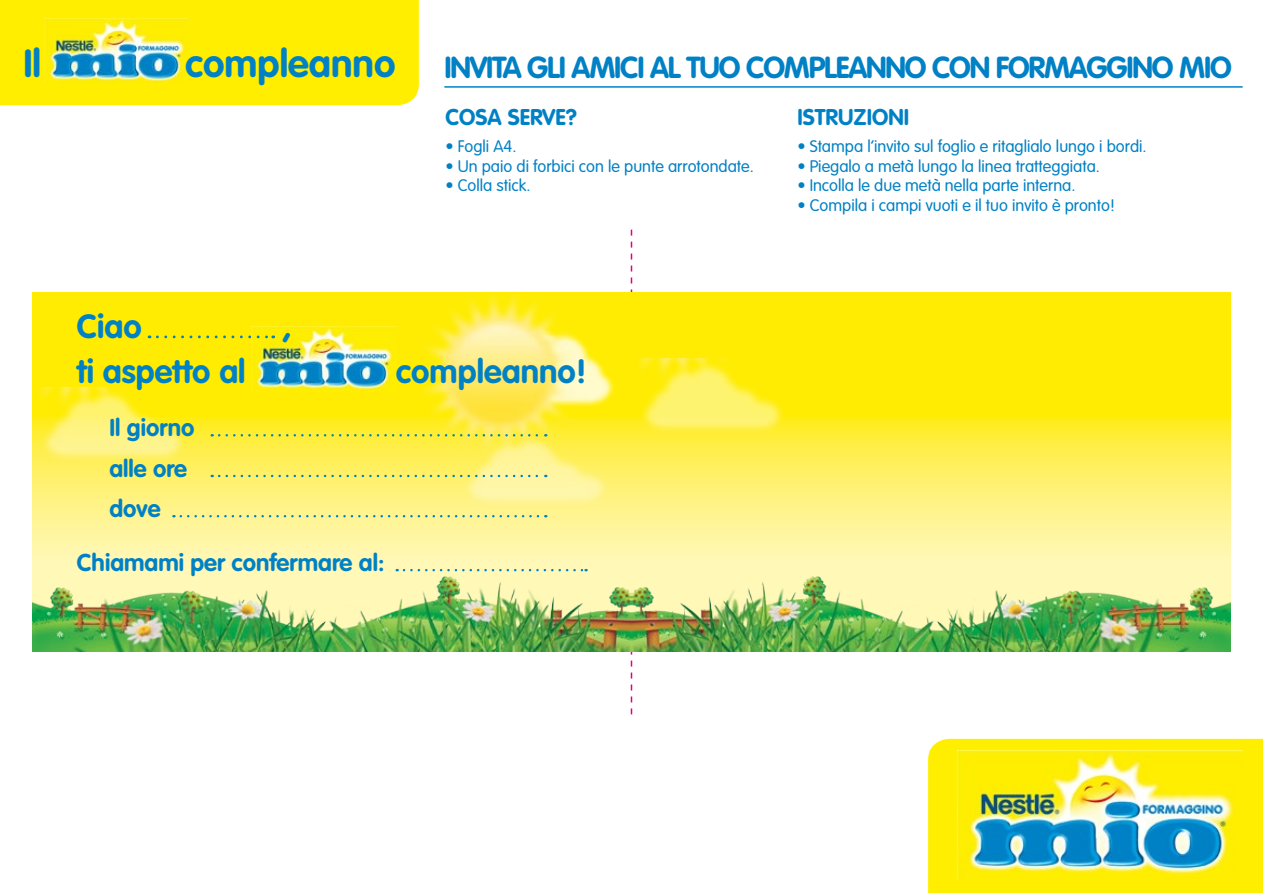
<style>
.page{position:relative;width:1263px;height:893px;background:#fff}
.page>*{position:absolute;margin:0;border:0;box-sizing:border-box;transform-origin:0 0}
.t1{font:700 38.55px "VAG Rounded";color:#0081c5}
.t2{font:700 33px "VAG Rounded";color:#0081c5}
.t3{font:700 30px "VAG Rounded";letter-spacing:-.04em;color:#0081c5}
.t4{font:700 24px/40.5px "VAG Rounded";color:#0081c5}
.t5{font:700 22.5px "VAG Rounded";color:#0081c5}
.t6{font:300 16.5px "VAG Rounded";color:#0081c5}
</style>
<div class="page">
<div style="left:0;top:0;width:419px;height:105px;background:#fe0"></div>
<div style="left:928px;top:739px;width:335px;height:154px;background:#fe0"></div>
<img style="left:44px;top:18px;width:145px;height:66px">
<img style="left:958px;top:750px;width:285px;height:130px">
<svg style="left:631px;top:230px;width:1px;height:484px"></svg>
<svg style="left:32px;top:292px;width:599px;height:278px;background:#fef052"></svg>
<img style="left:32px;top:570px;width:599px;height:82px">
<img style="left:413px;top:292px;width:218px;height:254px">
<img style="left:32px;top:387px;width:209px;height:114px">
<svg style="left:404px;top:569px;width:183px;height:2px"></svg>
<svg style="left:181px;top:515px;width:365px;height:2px"></svg>
<svg style="left:219px;top:475px;width:327px;height:2px"></svg>
<svg style="left:219px;top:434px;width:327px;height:2px"></svg>
<svg style="left:631px;top:292px;width:600px;height:360px;background:#e8e554"></svg>
<img style="left:631px;top:359px;width:209px;height:113px">
<hr style="left:444px;top:86px;width:799px;height:2px;background:#0081c5">
<img style="left:252px;top:326px;width:144px;height:66px">
<svg style="left:157px;top:335px;width:117px;height:3px"></svg>
<h1 class="t1" style="left:23px;top:40px;width:19px">Il</h1>
<h1 class="t1" style="left:185px;top:40px;width:212px">compleanno</h1>
<h2 class="t2" style="left:77px;top:307px;width:66px">Ciao</h2>
<h2 class="t2" style="left:283px;top:307px;width:10px">,</h2>
<h3 class="t3" style="left:444px;top:50px;width:22px">Invita</h3>
<h3 class="t3" style="left:527px;top:50px;width:179px">gli amici al tuo</h3>
<h3 class="t3" style="left:746px;top:50px;width:109px">compleanno</h3>
<h3 class="t3" style="left:932px;top:50px;width:20px">con</h3>
<h3 class="t3" style="left:996px;top:50px;width:147px">Formaggino</h3>
<h3 class="t3" style="left:1179px;top:50px;width:19px">Mio</h3>
<h3 class="t5" style="left:445px;top:104px;width:133px">COSA SERVE?</h3>
<p class="t6" style="left:445px;top:137px;width:73px">• Fogli A4.</p>
<p class="t6" style="left:445px;top:156px;width:310px">• Un paio di forbici con le punte arrotondate.</p>
<p class="t6" style="left:445px;top:176px;width:87px">• Colla stick.</p>
<h3 class="t5" style="left:797px;top:104px;width:114px">ISTRUZIONI</h3>
<p class="t6" style="left:797px;top:137px;width:351px">• Stampa l’invito sul foglio e ritaglialo lungo i bordi.</p>
<p class="t6" style="left:797px;top:156px;width:304px">• Piegalo a metà lungo la linea tratteggiata.</p>
<p class="t6" style="left:797px;top:176px;width:280px">• Incolla le due metà nella parte interna.</p>
<p class="t6" style="left:797px;top:196px;width:319px">• Compila i campi vuoti e il tuo invito è pronto!</p>
<h2 class="t2" style="left:77px;top:352px;width:170px">ti aspetto al</h2>
<h2 class="t2" style="left:396px;top:352px;width:192px">compleanno!</h2>
<h3 class="t4" style="left:109px;top:407px;width:87px">Il giorno alle ore dove</h3>
<h3 class="t4" style="left:77px;top:542px;width:309px">Chiamami per confermare al:</h3>
</div>
